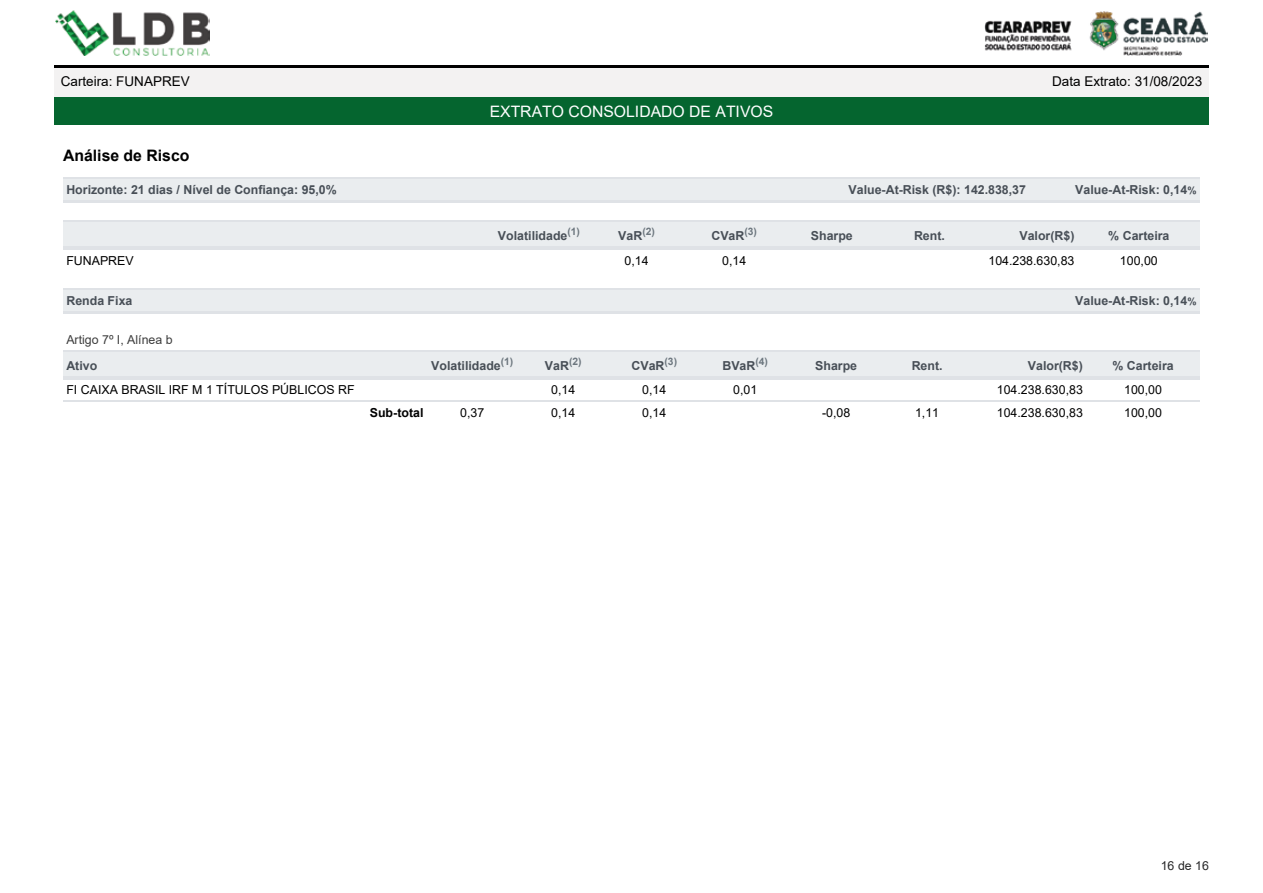
<style>
.page{position:relative;width:1263px;height:893px;background:#fff}
.page>*{position:absolute;margin:0;border:0;box-sizing:border-box;transform-origin:0 0}
.t1{font:15.75px "Arial";color:#fff}
.t2{font:700 15.75px "Arial";color:#000}
.t3{font:13.5px "Arial";color:#000}
.t4{font:700 12.3px "Arial";color:#484f57}
.t5{font:12.3px "Arial";color:#000}
.t6{font:12.3px "Arial";color:#3e3e3e}
.t7{font:700 12.3px "Arial";color:#000}
.t8{font:12.3px "Arial";color:#262627}
.s1{font-size:10.35px}
</style>
<div class="page">
<div style="left:54px;top:65px;width:1155px;height:33px;background:#f3f2f2"></div>
<hr style="left:54px;top:65px;width:1155px;height:3px;background:#000">
<div style="left:54px;top:98px;width:1155px;height:27px;background:#05652f"></div>
<img style="left:55px;top:10px;width:155px;height:45px">
<img style="left:984px;top:11px;width:224px;height:44px">
<div style="left:63px;top:178px;width:682px;height:25px;background:#eaedef"></div>
<hr style="left:63px;top:178px;width:682px;height:1px;background:#dfe2e6">
<hr style="left:63px;top:200px;width:682px;height:3px;background:#dfe2e6">
<div style="left:745px;top:178px;width:284px;height:25px;background:#eaedef"></div>
<hr style="left:745px;top:178px;width:284px;height:1px;background:#dfe2e6">
<hr style="left:745px;top:200px;width:284px;height:3px;background:#dfe2e6">
<div style="left:1029px;top:178px;width:171px;height:25px;background:#eaedef"></div>
<hr style="left:1029px;top:178px;width:171px;height:1px;background:#dfe2e6">
<hr style="left:1029px;top:200px;width:171px;height:3px;background:#dfe2e6">
<div style="left:63px;top:221px;width:427px;height:27px;background:#eaedef"></div>
<hr style="left:63px;top:221px;width:427px;height:1px;background:#dfe2e6">
<hr style="left:63px;top:246px;width:427px;height:2px;background:#dfe2e6">
<div style="left:490px;top:221px;width:98px;height:27px;background:#eaedef"></div>
<hr style="left:490px;top:221px;width:98px;height:1px;background:#dfe2e6">
<hr style="left:490px;top:246px;width:98px;height:2px;background:#dfe2e6">
<div style="left:588px;top:221px;width:97px;height:27px;background:#eaedef"></div>
<hr style="left:588px;top:221px;width:97px;height:1px;background:#dfe2e6">
<hr style="left:588px;top:246px;width:97px;height:2px;background:#dfe2e6">
<div style="left:685px;top:221px;width:98px;height:27px;background:#eaedef"></div>
<hr style="left:685px;top:221px;width:98px;height:1px;background:#dfe2e6">
<hr style="left:685px;top:246px;width:98px;height:2px;background:#dfe2e6">
<div style="left:783px;top:221px;width:98px;height:27px;background:#eaedef"></div>
<hr style="left:783px;top:221px;width:98px;height:1px;background:#dfe2e6">
<hr style="left:783px;top:246px;width:98px;height:2px;background:#dfe2e6">
<div style="left:881px;top:221px;width:97px;height:27px;background:#eaedef"></div>
<hr style="left:881px;top:221px;width:97px;height:1px;background:#dfe2e6">
<hr style="left:881px;top:246px;width:97px;height:2px;background:#dfe2e6">
<div style="left:978px;top:221px;width:100px;height:27px;background:#eaedef"></div>
<hr style="left:978px;top:221px;width:100px;height:1px;background:#dfe2e6">
<hr style="left:978px;top:246px;width:100px;height:2px;background:#dfe2e6">
<div style="left:1078px;top:221px;width:122px;height:27px;background:#eaedef"></div>
<hr style="left:1078px;top:221px;width:122px;height:1px;background:#dfe2e6">
<hr style="left:1078px;top:246px;width:122px;height:2px;background:#dfe2e6">
<hr style="left:63px;top:248px;width:427px;height:2px;background:#dfe2e6">
<hr style="left:490px;top:248px;width:98px;height:2px;background:#dfe2e6">
<hr style="left:588px;top:248px;width:97px;height:2px;background:#dfe2e6">
<hr style="left:685px;top:248px;width:98px;height:2px;background:#dfe2e6">
<hr style="left:783px;top:248px;width:98px;height:2px;background:#dfe2e6">
<hr style="left:881px;top:248px;width:97px;height:2px;background:#dfe2e6">
<hr style="left:978px;top:248px;width:100px;height:2px;background:#dfe2e6">
<hr style="left:1078px;top:248px;width:122px;height:2px;background:#dfe2e6">
<div style="left:63px;top:289px;width:909px;height:25px;background:#eaedef"></div>
<hr style="left:63px;top:289px;width:909px;height:1px;background:#dfe2e6">
<hr style="left:63px;top:311px;width:909px;height:3px;background:#dfe2e6">
<div style="left:972px;top:289px;width:228px;height:25px;background:#eaedef"></div>
<hr style="left:972px;top:289px;width:228px;height:1px;background:#dfe2e6">
<hr style="left:972px;top:311px;width:228px;height:3px;background:#dfe2e6">
<div style="left:63px;top:351px;width:364px;height:27px;background:#eaedef"></div>
<hr style="left:63px;top:351px;width:364px;height:1px;background:#dfe2e6">
<hr style="left:63px;top:376px;width:364px;height:2px;background:#dfe2e6">
<div style="left:427px;top:351px;width:91px;height:27px;background:#eaedef"></div>
<hr style="left:427px;top:351px;width:91px;height:1px;background:#dfe2e6">
<hr style="left:427px;top:376px;width:91px;height:2px;background:#dfe2e6">
<div style="left:518px;top:351px;width:91px;height:27px;background:#eaedef"></div>
<hr style="left:518px;top:351px;width:91px;height:1px;background:#dfe2e6">
<hr style="left:518px;top:376px;width:91px;height:2px;background:#dfe2e6">
<div style="left:609px;top:351px;width:91px;height:27px;background:#eaedef"></div>
<hr style="left:609px;top:351px;width:91px;height:1px;background:#dfe2e6">
<hr style="left:609px;top:376px;width:91px;height:2px;background:#dfe2e6">
<div style="left:700px;top:351px;width:91px;height:27px;background:#eaedef"></div>
<hr style="left:700px;top:351px;width:91px;height:1px;background:#dfe2e6">
<hr style="left:700px;top:376px;width:91px;height:2px;background:#dfe2e6">
<div style="left:791px;top:351px;width:91px;height:27px;background:#eaedef"></div>
<hr style="left:791px;top:351px;width:91px;height:1px;background:#dfe2e6">
<hr style="left:791px;top:376px;width:91px;height:2px;background:#dfe2e6">
<div style="left:882px;top:351px;width:90px;height:27px;background:#eaedef"></div>
<hr style="left:882px;top:351px;width:90px;height:1px;background:#dfe2e6">
<hr style="left:882px;top:376px;width:90px;height:2px;background:#dfe2e6">
<div style="left:972px;top:351px;width:114px;height:27px;background:#eaedef"></div>
<hr style="left:972px;top:351px;width:114px;height:1px;background:#dfe2e6">
<hr style="left:972px;top:376px;width:114px;height:2px;background:#dfe2e6">
<div style="left:1086px;top:351px;width:114px;height:27px;background:#eaedef"></div>
<hr style="left:1086px;top:351px;width:114px;height:1px;background:#dfe2e6">
<hr style="left:1086px;top:376px;width:114px;height:2px;background:#dfe2e6">
<hr style="left:63px;top:378px;width:364px;height:1px;background:#dfe2e6">
<hr style="left:427px;top:378px;width:91px;height:1px;background:#dfe2e6">
<hr style="left:518px;top:378px;width:91px;height:1px;background:#dfe2e6">
<hr style="left:609px;top:378px;width:91px;height:1px;background:#dfe2e6">
<hr style="left:700px;top:378px;width:91px;height:1px;background:#dfe2e6">
<hr style="left:791px;top:378px;width:91px;height:1px;background:#dfe2e6">
<hr style="left:882px;top:378px;width:90px;height:1px;background:#dfe2e6">
<hr style="left:972px;top:378px;width:114px;height:1px;background:#dfe2e6">
<hr style="left:1086px;top:378px;width:114px;height:1px;background:#dfe2e6">
<hr style="left:63px;top:401px;width:364px;height:1px;background:#dfe2e6">
<hr style="left:427px;top:401px;width:91px;height:1px;background:#dfe2e6">
<hr style="left:518px;top:401px;width:91px;height:1px;background:#dfe2e6">
<hr style="left:609px;top:401px;width:91px;height:1px;background:#dfe2e6">
<hr style="left:700px;top:401px;width:91px;height:1px;background:#dfe2e6">
<hr style="left:791px;top:401px;width:91px;height:1px;background:#dfe2e6">
<hr style="left:882px;top:401px;width:90px;height:1px;background:#dfe2e6">
<hr style="left:972px;top:401px;width:114px;height:1px;background:#dfe2e6">
<hr style="left:1086px;top:401px;width:114px;height:1px;background:#dfe2e6">
<p class="t3" style="left:61px;top:72px;width:131px">Carteira: FUNAPREV</p>
<p class="t3" style="left:1052px;top:72px;width:152px">Data Extrato: 31/08/2023</p>
<p class="t1" style="left:490px;top:101px;width:285px">EXTRATO CONSOLIDADO DE ATIVOS</p>
<p class="t2" style="left:63px;top:144px;width:128px">Análise de Risco</p>
<p class="t4" style="left:66px;top:181px;width:272px">Horizonte: 21 dias / Nível de Confiança: 95,0%</p>
<p class="t4" style="left:848px;top:181px;width:179px">Value-At-Risk (R$): 142.838,37</p>
<p class="t4" style="left:1075px;top:181px;width:123px">Value-At-Risk: 0,14<span class="s1">%</span></p>
<p class="t4" style="left:498px;top:227px;width:84px">Volatilidade<sup>(1)</sup></p>
<p class="t4" style="left:618px;top:227px;width:38px">VaR<sup>(2)</sup></p>
<p class="t4" style="left:711px;top:227px;width:47px">CVaR<sup>(3)</sup></p>
<p class="t4" style="left:811px;top:227px;width:43px">Sharpe</p>
<p class="t4" style="left:914px;top:227px;width:32px">Rent.</p>
<p class="t4" style="left:1019px;top:227px;width:57px">Valor(R$)</p>
<p class="t4" style="left:1108px;top:227px;width:63px">% Carteira</p>
<p class="t5" style="left:66px;top:252px;width:69px">FUNAPREV</p>
<p class="t5" style="left:625px;top:252px;width:26px">0,14</p>
<p class="t5" style="left:722px;top:252px;width:26px">0,14</p>
<p class="t5" style="left:988px;top:252px;width:88px">104.238.630,83</p>
<p class="t5" style="left:1120px;top:252px;width:39px">100,00</p>
<p class="t4" style="left:66px;top:292px;width:68px">Renda Fixa</p>
<p class="t4" style="left:1075px;top:292px;width:123px">Value-At-Risk: 0,14<span class="s1">%</span></p>
<p class="t6" style="left:66px;top:331px;width:108px">Artigo 7º I, Alínea b</p>
<p class="t4" style="left:66px;top:357px;width:32px">Ativo</p>
<p class="t4" style="left:431px;top:357px;width:84px">Volatilidade<sup>(1)</sup></p>
<p class="t4" style="left:545px;top:357px;width:38px">VaR<sup>(2)</sup></p>
<p class="t4" style="left:631px;top:357px;width:47px">CVaR<sup>(3)</sup></p>
<p class="t4" style="left:722px;top:357px;width:47px">BVaR<sup>(4)</sup></p>
<p class="t4" style="left:815px;top:357px;width:43px">Sharpe</p>
<p class="t4" style="left:912px;top:357px;width:32px">Rent.</p>
<p class="t4" style="left:1028px;top:357px;width:57px">Valor(R$)</p>
<p class="t4" style="left:1112px;top:357px;width:63px">% Carteira</p>
<p class="t5" style="left:66px;top:382px;width:290px">FI CAIXA BRASIL IRF M 1 TÍTULOS PÚBLICOS RF</p>
<p class="t5" style="left:551px;top:382px;width:26px">0,14</p>
<p class="t5" style="left:642px;top:382px;width:26px">0,14</p>
<p class="t5" style="left:733px;top:382px;width:26px">0,01</p>
<p class="t5" style="left:997px;top:382px;width:88px">104.238.630,83</p>
<p class="t5" style="left:1124px;top:382px;width:39px">100,00</p>
<p class="t7" style="left:370px;top:404px;width:55px">Sub-total</p>
<p class="t5" style="left:460px;top:404px;width:26px">0,37</p>
<p class="t5" style="left:551px;top:404px;width:26px">0,14</p>
<p class="t5" style="left:642px;top:404px;width:26px">0,14</p>
<p class="t5" style="left:822px;top:404px;width:30px">-0,08</p>
<p class="t5" style="left:915px;top:404px;width:26px">1,11</p>
<p class="t5" style="left:997px;top:404px;width:88px">104.238.630,83</p>
<p class="t5" style="left:1124px;top:404px;width:39px">100,00</p>
<p class="t8" style="left:1161px;top:857px;width:50px">16 de 16</p>
</div>
